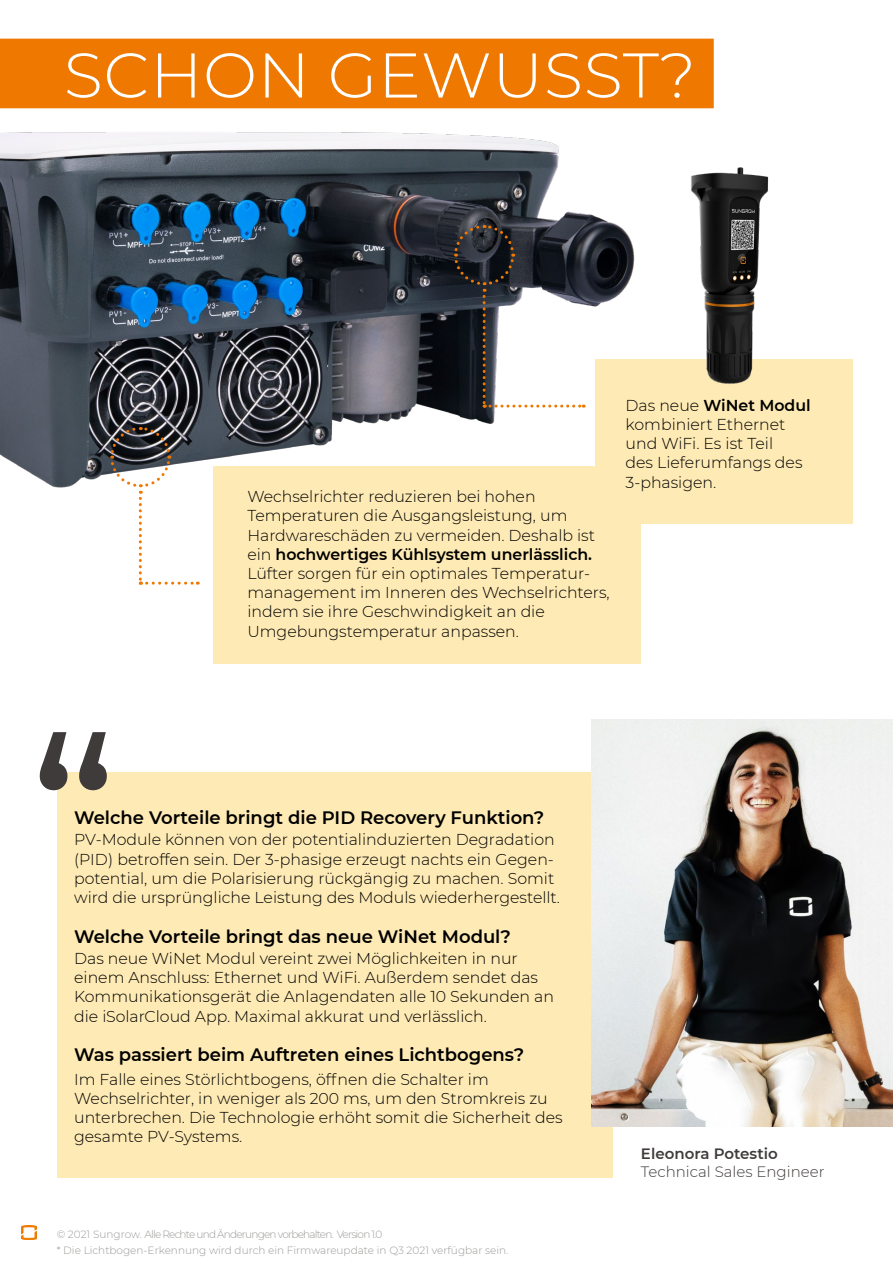
<style>
.page{position:relative;width:893px;height:1263px;background:#fff}
.page>*{position:absolute;margin:0;border:0;box-sizing:border-box;transform-origin:0 0}
.t1{font:300 63px "Montserrat";letter-spacing:.01em;color:#fff}
.t2{font:600 18px "Montserrat";color:#000}
.t3{font:300 15.75px/19.2px "Montserrat";color:#000}
.t4{font:300 15px "Montserrat";color:#3f3b3a}
.t5{font:600 15px "Montserrat";color:#3f3b3a}
.t6{font:300 10.5px "Montserrat";letter-spacing:-.01em;color:#9a9a98}
.t7{font:300 10.5px "Montserrat";letter-spacing:-.075em;color:#9a9a98}
.s1{font-weight:600}
.s2{color:#9a9b99}
</style>
<div class="page">
<img style="left:22px;top:1225px;width:15px;height:14px">
<div style="left:57px;top:772px;width:555px;height:405px;background:#feeab4"></div>
<img style="left:0;top:108px;width:638px;height:385px">
<div style="left:0;top:39px;width:714px;height:69px;background:#ee7800"></div>
<div style="left:214px;top:466px;width:427px;height:197px;background:#feeab4"></div>
<div style="left:595px;top:359px;width:257px;height:164px;background:#feeab4"></div>
<img style="left:691px;top:167px;width:78px;height:217px">
<svg style="left:452px;top:223px;width:132px;height:185px"></svg>
<svg style="left:109px;top:425px;width:89px;height:160px"></svg>
<img style="left:591px;top:720px;width:302px;height:407px">
<svg style="left:40px;top:732px;width:67px;height:58px"></svg>
<h1 class="t1" style="left:64px;top:32px;width:634px">SCHON GEWUSST?</h1>
<p class="t3" style="left:247px;top:487px;width:364px">Wechselrichter reduzieren bei hohen Temperaturen die Ausgangsleistung, um Hardwareschäden zu vermeiden. Deshalb ist ein <span class="s1">hochwertiges Kühlsystem unerlässlich.<br></span>Lüfter sorgen für ein optimales Temperatur&shy;management im Inneren des Wechselrichters, indem sie ihre Geschwindigkeit an die Umgebungstemperatur anpassen.</p>
<p class="t3" style="left:626px;top:395px;width:187px">Das neue <span class="s1">WiNet Modul </span>kombiniert Ethernet und WiFi. Es ist Teil<br>des Lieferumfangs des<br>3-phasigen.</p>
<p class="t2" style="left:74px;top:805px;width:472px">Welche Vorteile bringt die PID Recovery Funktion?</p>
<p class="t3" style="left:74px;top:830px;width:487px">PV-Module können von der potentialinduzierten Degradation (PID) betroffen sein. Der 3-phasige erzeugt nachts ein Gegen&shy;potential, um die Polarisierung rückgängig zu machen. Somit wird die ursprüngliche Leistung des Moduls wiederhergestellt.</p>
<p class="t2" style="left:74px;top:924px;width:438px">Welche Vorteile bringt das neue WiNet Modul?</p>
<p class="t3" style="left:74px;top:948px;width:481px">Das neue WiNet Modul vereint zwei Möglichkeiten in nur einem Anschluss: Ethernet und WiFi. Außerdem sendet das Kommunikationsgerät die Anlagendaten alle 10 Sekunden an die iSolarCloud App. Maximal akkurat und verlässlich.</p>
<p class="t2" style="left:74px;top:1042px;width:452px">Was passiert beim Auftreten eines Lichtbogens?</p>
<p class="t3" style="left:74px;top:1069px;width:490px">Im Falle eines Störlichtbogens, öffnen die Schalter im Wechselrichter, in weniger als 200 ms, um den Stromkreis zu unterbrechen. Die Technologie erhöht somit die Sicherheit des gesamte PV-Systems.</p>
<p class="t7" style="left:57px;top:1227px;width:327px"><span class="s2">© 2021 Sungrow.</span> Alle Rechte und Änderungen vorbehalten. Version 1.0</p>
<p class="t6" style="left:57px;top:1243px;width:453px">* Die Lichtbogen-Erkennung wird durch ein Firmwareupdate in Q3 2021 verfügbar sein.</p>
<p class="t5" style="left:641px;top:1143px;width:138px">Eleonora Potestio</p>
<p class="t4" style="left:641px;top:1162px;width:185px">Technical Sales Engineer</p>
</div>
